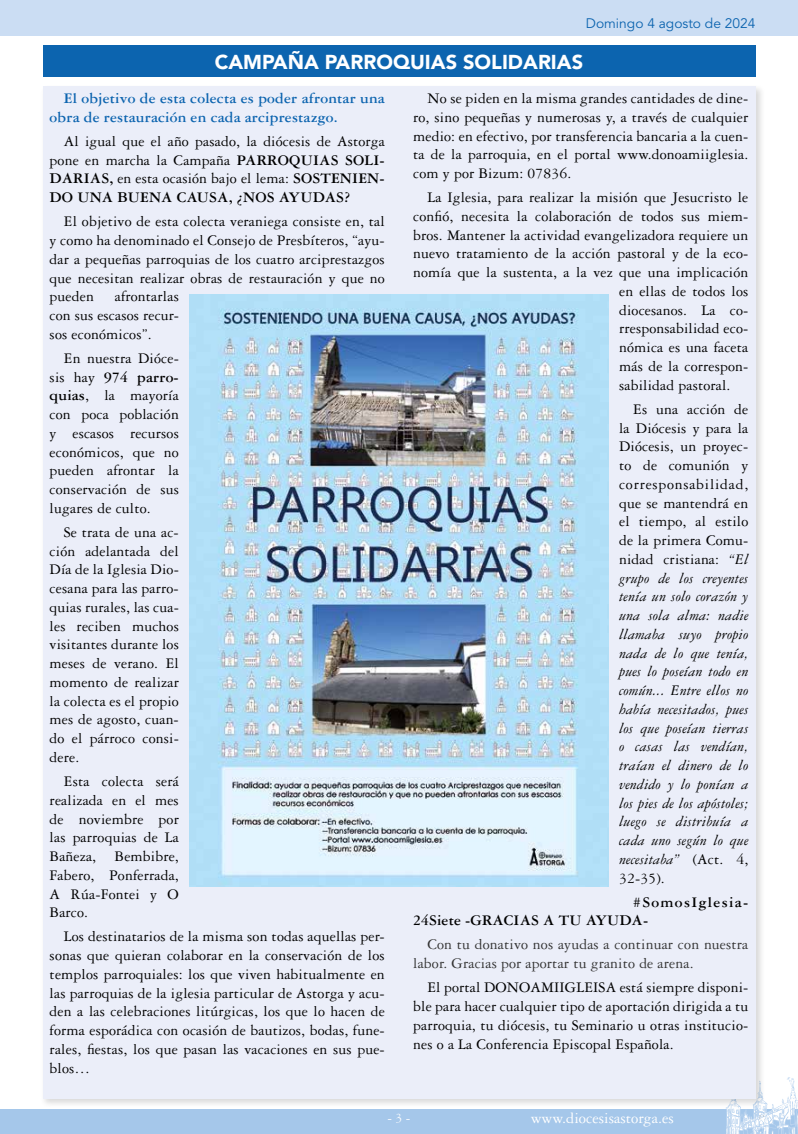
<style>
.page{position:relative;width:798px;height:1134px;background:#fff}
.page>*{position:absolute;margin:0;border:0;box-sizing:border-box;transform-origin:0 0}
.t1{font:900 20px "Avenir LT Std";color:#fff}
.t2{font:16.25px "Garamond 3 LT Std";color:#fff}
.t3{font:15.62px/18.8px "Garamond 3 LT Std";letter-spacing:.01em;color:#000;text-align:justify}
.t4{font:italic 15.62px/18.8px "Garamond 3 LT Std";letter-spacing:.01em;color:#000;text-align:justify}
.t5{font:15.62px/18.8px "Garamond 3 LT Std";letter-spacing:.01em;color:#333}
.t6{font:700 15.62px/18.8px "Garamond 3 LT Std";letter-spacing:.01em;color:#0c64af}
.t7{font:700 15.62px/18.8px "Garamond 3 LT Std";letter-spacing:.01em;color:#000}
.t8{font:13.75px "Avenir LT Std";color:#0c64af}
.t9{font:13.75px "Garamond 3 LT Std";color:#fff}
.s1{font-weight:700}
.s2{font-style:normal}
</style>
<div class="page">
<div style="left:0;top:1109px;width:797px;height:25px;background:#a5c7ea"></div>
<div style="left:0;top:0;width:797px;height:35px;background:#cbddf3"></div>
<svg style="left:726px;top:1077px;width:72px;height:57px"></svg>
<div style="left:40px;top:84px;width:725px;height:1024px;background:#000;opacity:.15"></div>
<div style="left:43px;top:86px;width:712px;height:1012px;background:#ebeef9"></div>
<div style="left:43px;top:46px;width:712px;height:31px;background:#0c64af"></div>
<img style="left:189px;top:294px;width:419px;height:592px">
<p class="t8" style="left:585px;top:16px;width:171px">Domingo 4 agosto de 2024</p>
<p class="t1" style="left:215px;top:50px;width:370px">CAMPAÑA PARROQUIAS SOLIDARIAS</p>
<p class="t6" style="left:50px;top:89px;width:336px;text-indent:14px">El objetivo de esta colecta es poder afrontar una obra de restauración en cada arciprestazgo.</p>
<p class="t3" style="left:50px;top:132px;width:336px;text-indent:14px">Al igual que el año pasado, la diócesis de Astorga pone en marcha la Campaña <span class="s1">PARROQUIAS SOLI-DARIAS,</span> en esta ocasión bajo el lema: <span class="s1">SOSTENIEN-DO UNA BUENA CAUSA, ¿NOS AYUDAS?</span></p>
<p class="t3" style="left:50px;top:212px;width:336px;text-indent:14px">El objetivo de esta colecta veraniega consiste en, tal y como ha denominado el Consejo de Presbíteros, “ayu&shy;dar a pequeñas parroquias de los cuatro arciprestazgos que necesitan realizar obras de restauración y que no pueden</p>
<p class="t3" style="left:50px;top:287px;width:131px;text-indent:65px">afrontarlas con sus escasos recur&shy;sos económicos”.</p>
<p class="t3" style="left:50px;top:349px;width:131px;text-indent:14px">En nuestra Dióce&shy;sis hay <span class="s1">974 parro&shy;quias</span>, la mayoría con poca población y escasos recursos económicos, que no pueden afrontar la conservación de sus lugares de culto.</p>
<p class="t3" style="left:50px;top:523px;width:131px;text-indent:14px">Se trata de una ac&shy;ción adelantada del Día de la Iglesia Dio&shy;cesana para las parro&shy;quias rurales, las cua&shy;les reciben muchos visitantes durante los meses de verano. El momento de realizar la colecta es el propio mes de agosto, cuan&shy;do el párroco consi&shy;dere.</p>
<p class="t3" style="left:50px;top:772px;width:131px;text-indent:14px">Esta colecta será realizada en el mes de noviembre por las parroquias de La Bañeza, Bembibre, Fabero, Ponferrada, A Rúa-Fontei y O Barco.</p>
<p class="t3" style="left:50px;top:927px;width:336px;text-indent:14px">Los destinatarios de la misma son todas aquellas per&shy;sonas que quieran colaborar en la conservación de los templos parroquiales: los que viven habitualmente en las parroquias de la iglesia particular de Astorga y acu&shy;den a las celebraciones litúrgicas, los que lo hacen de forma esporádica con ocasión de bautizos, bodas, fune&shy;rales, fiestas, los que pasan las vacaciones en sus pue&shy;blos…</p>
<p class="t3" style="left:413px;top:89px;width:336px;text-indent:14px">No se piden en la misma grandes cantidades de dine&shy;ro, sino pequeñas y numerosas y, a través de cualquier medio: en efectivo, por transferencia bancaria a la cuen&shy;ta de la parroquia, en el portal www.donoamiiglesia. com y por Bizum: 07836.</p>
<p class="t3" style="left:427px;top:188px;width:322px">La Iglesia, para realizar la misión que Jesucristo le</p>
<p class="t3" style="left:413px;top:207px;width:336px">confió, necesita la colaboración de todos sus miem-</p>
<p class="t3" style="left:413px;top:226px;width:336px">bros. Mantener la actividad evangelizadora requiere un</p>
<p class="t3" style="left:413px;top:244px;width:336px">nuevo tratamiento de la acción pastoral y de la eco-</p>
<p class="t3" style="left:413px;top:263px;width:336px">nomía que la sustenta, a la vez que una implicación</p>
<p class="t3" style="left:619px;top:282px;width:131px">en ellas de todos los</p>
<p class="t3" style="left:619px;top:301px;width:131px">diocesanos. La co-</p>
<p class="t3" style="left:619px;top:319px;width:131px">rresponsabilidad eco-</p>
<p class="t3" style="left:619px;top:338px;width:131px">nómica es una faceta</p>
<p class="t3" style="left:619px;top:357px;width:131px">más de la correspon-</p>
<p class="t3" style="left:619px;top:376px;width:113px">sabilidad pastoral.</p>
<p class="t4" style="left:619px;top:400px;width:131px;text-indent:14px"><span class="s2">Es una acción de la Diócesis y para la Diócesis, un proyec&shy;to de comunión y corresponsabilidad, que se mantendrá en el tiempo, al estilo de la primera Comu&shy;nidad cristiana:</span> “El grupo de los creyentes tenía un solo corazón y una sola alma: nadie llamaba suyo propio nada de lo que tenía, pues lo poseían todo en común... Entre ellos no había necesitados, pues los que poseían tierras o casas las vendían, traían el dinero de lo vendido y lo ponían a los pies de los apóstoles; luego se distribuía a cada uno según lo que necesitaba” <span class="s2">(Act. 4, 32-35).</span></p>
<p class="t7" style="left:413px;top:892px;width:336px;text-indent:220px">#SomosIglesia-<br>24Siete -GRACIAS A TU AYUDA-</p>
<p class="t5" style="left:413px;top:935px;width:336px;text-indent:14px">Con tu donativo nos ayudas a continuar con nuestra labor. Gracias por aportar tu granito de arena.</p>
<p class="t3" style="left:413px;top:978px;width:336px;text-indent:14px">El portal DONOAMIIGLEISA está siempre disponi&shy;ble para hacer cualquier tipo de aportación dirigida a tu parroquia, tu diócesis, tu Seminario u otras institucio&shy;nes o a La Conferencia Episcopal Española.</p>
<p class="t9" style="left:387px;top:1110px;width:24px">- 3 -</p>
<p class="t2" style="left:530px;top:1109px;width:144px">www.diocesisastorga.es</p>
</div>
